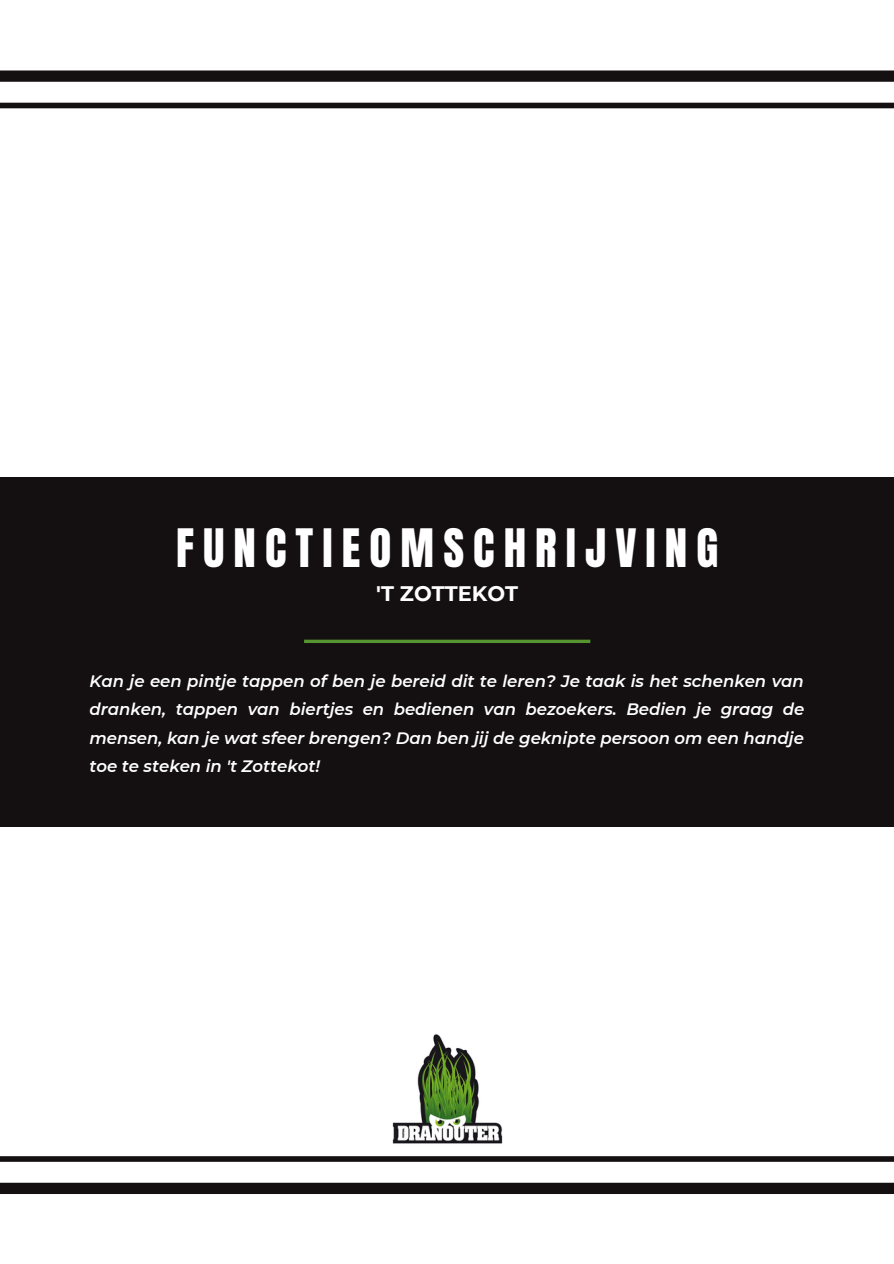
<style>
.page{position:relative;width:894px;height:1264px;background:#fff}
.page>*{position:absolute;margin:0;border:0;box-sizing:border-box;transform-origin:0 0}
.t1{font:45px "Anton";letter-spacing:.2em;color:#fff}
.t2{font:700 21px "Montserrat";color:#fff}
.t3{font:italic 600 16.5px/28.2px "Montserrat";color:#fff;text-align:justify}
</style>
<div class="page">
<div style="left:0;top:477px;width:893px;height:349px;background:#140f11"></div>
<svg style="left:304px;top:639px;width:286px;height:4px"></svg>
<div style="left:0;top:1182px;width:893px;height:11px;background:#140f11"></div>
<div style="left:0;top:1156px;width:893px;height:5px;background:#140f11"></div>
<div style="left:0;top:70px;width:893px;height:12px;background:#140f11"></div>
<div style="left:0;top:103px;width:893px;height:5px;background:#140f11"></div>
<img style="left:392px;top:1034px;width:111px;height:110px">
<p class="t1" style="left:176px;top:515px;width:543px">FUNCTIEOMSCHRIJVING</p>
<p class="t2" style="left:376px;top:581px;width:143px">'T ZOTTEKOT</p>
<p class="t3" style="left:89px;top:667px;width:716px">Kan je een pintje tappen of ben je bereid dit te leren? Je taak is het schenken van dranken, tappen van biertjes en bedienen van bezoekers. Bedien je graag de mensen, kan je wat sfeer brengen? Dan ben jij de geknipte persoon om een handje toe te steken in 't Zottekot!</p>
</div>
